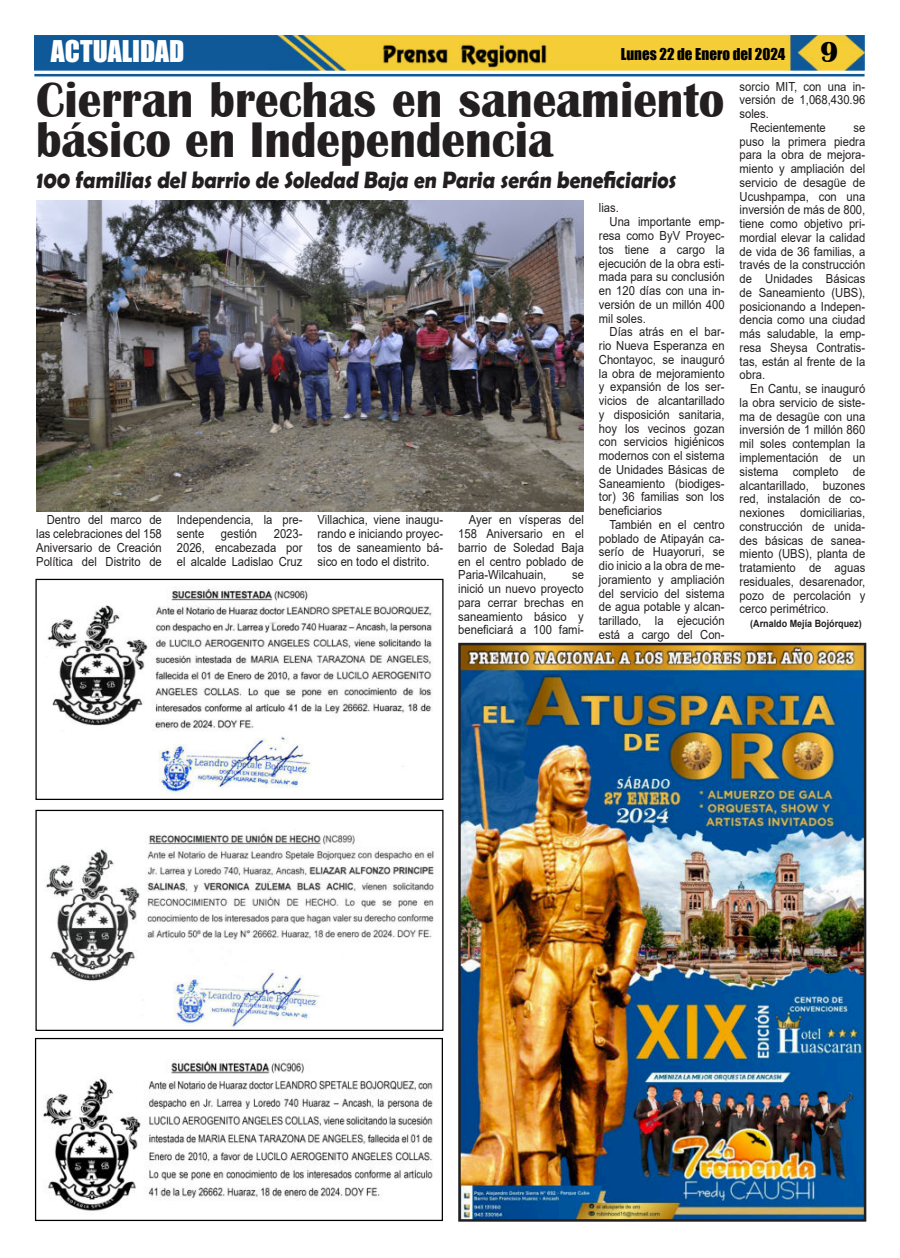
<style>
.page{position:relative;width:900px;height:1258px;background:#fff}
.page>*{position:absolute;margin:0;border:0;box-sizing:border-box;transform-origin:0 0}
.t1{font:700 51.5px/40px "Britannic";color:#231f20;scale:.92 1}
.t2{font:27.5px "Impact";color:#fff}
.t3{font:700 23.75px "Berlin Sans FB Demi";color:#231f20;scale:.9 1}
.t4{font:15px "Impact";color:#000}
.t5{font:12.5px/13.8px "Arial";color:#231f20;text-align:justify;scale:.9 1}
.t6{font:700 10px "Arial";color:#231f20;scale:.9 1}
.s1{font-family:"Britannic";font-weight:700;font-size:30px}
</style>
<div class="page">
<img style="left:34px;top:35px;width:831px;height:36px">
<hr style="left:34px;top:74px;width:831px;height:2px;background:#0f5998">
<img style="left:380px;top:41px;width:169px;height:27px">
<img style="left:462px;top:647px;width:400px;height:571px">
<div style="left:458px;top:643px;width:408px;height:579px;border:3px solid #231f20"></div>
<img style="left:36px;top:201px;width:548px;height:311px">
<img style="left:43px;top:1059px;width:390px;height:155px">
<div style="left:35px;top:1038px;width:408px;height:183px;border:1px solid #000"></div>
<img style="left:46px;top:833px;width:389px;height:194px">
<div style="left:35px;top:810px;width:409px;height:221px;border:1px solid #000"></div>
<img style="left:47px;top:587px;width:385px;height:207px">
<div style="left:35px;top:579px;width:409px;height:221px;border:1px solid #000"></div>
<h2 class="t2" style="left:51px;top:37px;width:135px">ACTUALIDAD</h2>
<p class="t4" style="left:621px;top:46px;width:219px">Lunes 22 de Enero del 2024 <span class="s1">9</span></p>
<h1 class="t1" style="left:36px;top:84px;width:750px">Cierran brechas en saneamiento básico en Independencia</h1>
<p class="t5" style="left:740px;top:81px;width:141px">sorcio MIT, con una in-</p>
<p class="t5" style="left:740px;top:93px;width:141px">versión de 1,068,430.96</p>
<p class="t5" style="left:740px;top:108px;width:34px">soles.</p>
<p class="t5" style="left:750px;top:122px;width:86px">Recientemente</p>
<p class="t5" style="left:740px;top:122px;width:141px;text-indent:114px">se puso la primera piedra para la obra de mejora&shy;miento y ampliación del servicio de desagüe de Ucushpampa, con una inversión de más de 800, tiene como objetivo pri&shy;mordial elevar la calidad de vida de 36 familias, a través de la construcción de Unidades Básicas de Saneamiento (UBS), posicionando a Indepen&shy;dencia como una ciudad más saludable, la emp&shy;resa Sheysa Contratis&shy;tas, están al frente de la obra.</p>
<p class="t5" style="left:740px;top:383px;width:141px;text-indent:11px">En Cantu, se inauguró la obra servicio de siste&shy;ma de desagüe con una inversión de 1 millón 860 mil soles contemplan la implementación de un sistema completo de alcantarillado, buzones red, instalación de co&shy;nexiones</p>
<h3 class="t3" style="left:36px;top:166px;width:716px">100 familias del barrio de Soledad Baja en Paria serán beneficiarios</h3>
<p class="t5" style="left:599px;top:202px;width:24px">lias.</p>
<p class="t5" style="left:610px;top:216px;width:129px">Una importante emp-</p>
<p class="t5" style="left:599px;top:230px;width:141px">resa como ByV Proyec-</p>
<p class="t5" style="left:599px;top:244px;width:141px">tos tiene a cargo la</p>
<p class="t5" style="left:599px;top:257px;width:141px">ejecución de la obra esti-</p>
<p class="t5" style="left:599px;top:271px;width:141px">mada para su conclusión</p>
<p class="t5" style="left:599px;top:285px;width:141px">en 120 días con una in-</p>
<p class="t5" style="left:599px;top:299px;width:141px">versión de un millón 400</p>
<p class="t5" style="left:599px;top:312px;width:54px">mil soles.</p>
<p class="t5" style="left:610px;top:326px;width:129px">Días atrás en el bar-</p>
<p class="t5" style="left:599px;top:340px;width:141px">rio Nueva Esperanza en</p>
<p class="t5" style="left:599px;top:354px;width:141px">Chontayoc, se inauguró</p>
<p class="t5" style="left:599px;top:367px;width:141px">la obra de mejoramiento</p>
<p class="t5" style="left:599px;top:381px;width:141px">y expansión de los ser-</p>
<p class="t5" style="left:599px;top:395px;width:141px">vicios de alcantarillado</p>
<p class="t5" style="left:599px;top:409px;width:141px">y disposición sanitaria,</p>
<p class="t5" style="left:599px;top:422px;width:141px">hoy los vecinos gozan</p>
<p class="t5" style="left:599px;top:436px;width:141px">con servicios higiénicos</p>
<p class="t5" style="left:599px;top:450px;width:141px">modernos con el sistema</p>
<p class="t5" style="left:599px;top:464px;width:141px">de Unidades Básicas de</p>
<p class="t5" style="left:599px;top:477px;width:141px">Saneamiento (biodiges-</p>
<p class="t5" style="left:599px;top:490px;width:141px">tor) 36 familias son los</p>
<p class="t5" style="left:599px;top:504px;width:72px">beneficiarios</p>
<p class="t5" style="left:610px;top:519px;width:129px">También en el centro</p>
<p class="t5" style="left:599px;top:532px;width:141px">poblado de Atipayán ca-</p>
<p class="t5" style="left:599px;top:546px;width:141px">serío de Huayoruri, se</p>
<p class="t5" style="left:599px;top:560px;width:141px">dio inicio a la obra de me-</p>
<p class="t5" style="left:599px;top:574px;width:141px">joramiento y ampliación</p>
<p class="t5" style="left:599px;top:587px;width:141px">del servicio del sistema</p>
<p class="t5" style="left:599px;top:601px;width:141px">de agua potable y alcan-</p>
<p class="t5" style="left:599px;top:615px;width:141px">tarillado, la ejecución</p>
<p class="t5" style="left:599px;top:629px;width:141px">está a cargo del Con-</p>
<p class="t5" style="left:740px;top:507px;width:141px;text-indent:61px">domiciliarias, construcción de unida&shy;des básicas de sanea&shy;miento (UBS), planta de tratamiento de aguas residuales, desarenador, pozo de percolación y cerco perimétrico.</p>
<p class="t6" style="left:750px;top:620px;width:125px">(Arnaldo Mejía Bojórquez)</p>
<p class="t5" style="left:458px;top:514px;width:141px;text-indent:11px">Ayer en vísperas del 158 Aniversario en el barrio de Soledad Baja en el centro poblado de Paria-Wilcahuain,</p>
<p class="t5" style="left:36px;top:514px;width:141px;text-indent:11px">Dentro del marco de las celebraciones del 158<br>Aniversario de Creación Política del Distrito de</p>
<p class="t5" style="left:177px;top:514px;width:141px">Independencia, la pre&shy;sente</p>
<p class="t5" style="left:318px;top:514px;width:141px">Villachica, viene inaugu&shy;rando e iniciando proyec&shy;tos de saneamiento bá&shy;sico en todo el distrito.</p>
<p class="t5" style="left:221px;top:528px;width:42px">gestión</p>
<p class="t5" style="left:177px;top:528px;width:141px;text-indent:97px">2023- 2026, encabezada por el alcalde Ladislao Cruz</p>
<p class="t5" style="left:458px;top:569px;width:141px;text-indent:114px">se inició un nuevo proyecto para cerrar brechas en saneamiento básico y beneficiará a 100 fami-</p>
</div>
